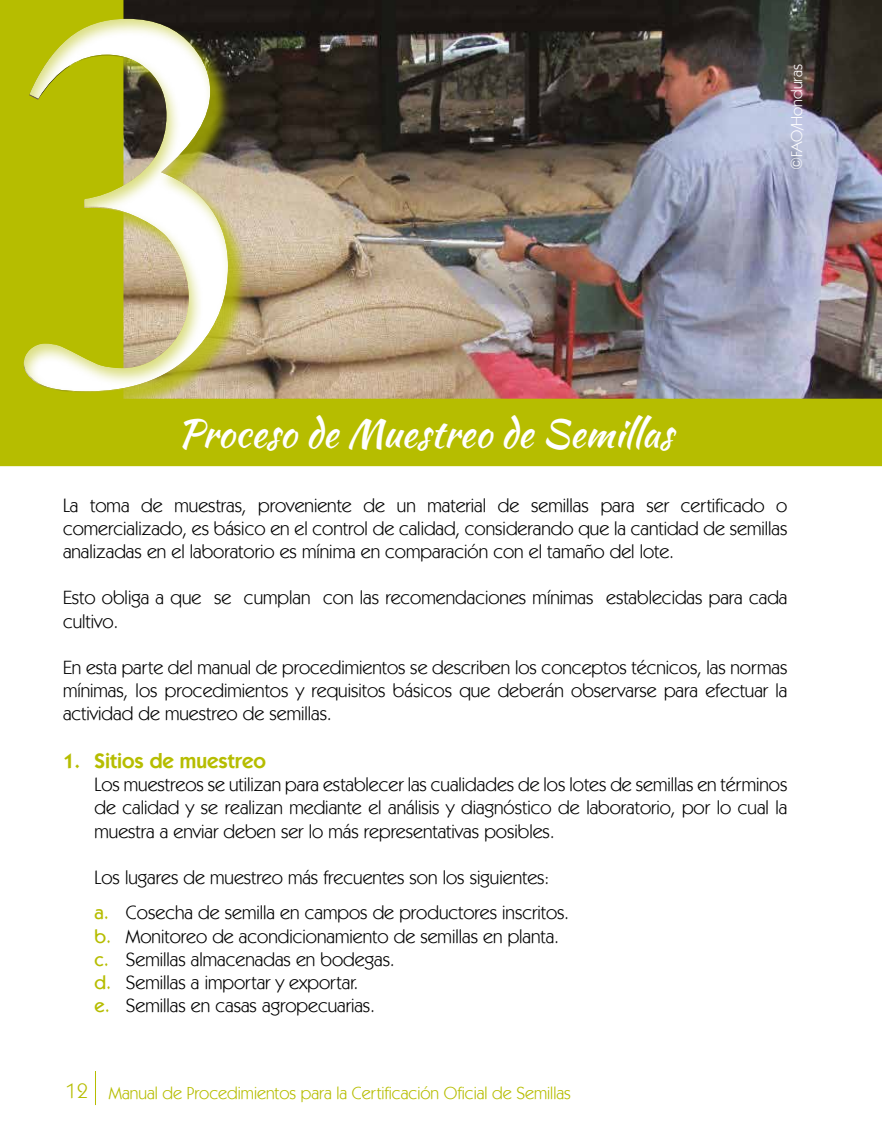
<style>
.page{position:relative;width:882px;height:1134px;background:#fff}
.page>*{position:absolute;margin:0;border:0;box-sizing:border-box;transform-origin:0 0}
.t1{font:38.5px "Kaushan Script";color:#fff}
.t2{font:600 21px "Kabel IT Cby BT";color:#b6bd00}
.t3{font:19.25px/23.1px "Kabel IT Cby BT";color:#000;text-align:justify}
.t4{font:17.5px "Kabel IT Cby BT";color:#b6bd00}
.t5{font:15.75px "Kabel IT Cby BT";color:#fff}
.s1{font-weight:500;color:#b6bd00}
.s2{font-size:21px}
</style>
<div class="page">
<hr style="left:95px;top:1071px;width:1px;height:34px;background:#b6bd00">
<img style="left:0;top:0;width:882px;height:466px">
<div style="left:27px;top:21px;width:223px;height:392px;background:#b6bd00;opacity:.75"></div>
<div style="left:24px;top:18px;width:206px;height:376px;background:#b6bd00;opacity:.5"></div>
<h1 class="t1" style="left:178px;top:406px;width:497px">Proceso de Muestreo de Semillas</h1>
<p class="t5" style="left:787px;top:170px;width:107px;rotate:-90deg">©FAO/Honduras</p>
<p class="t3" style="left:63px;top:494px;width:726px">La toma de muestras, proveniente de un material de semillas para ser certificado o comercializado, es básico en el control de calidad, considerando que la cantidad de semillas analizadas en el laboratorio es mínima en comparación con el tamaño del lote.</p>
<p class="t3" style="left:63px;top:586px;width:726px">Esto obliga a que se cumplan con las recomendaciones mínimas establecidas para cada cultivo.</p>
<p class="t3" style="left:63px;top:655px;width:726px">En esta parte del manual de procedimientos se describen los conceptos técnicos, las normas mínimas, los procedimientos y requisitos básicos que deberán observarse para efectuar la actividad de muestreo de semillas.</p>
<p class="t2" style="left:63px;top:748px;width:204px">1. Sitios de muestreo</p>
<p class="t3" style="left:94px;top:773px;width:695px">Los muestreos se utilizan para establecer las cualidades de los lotes de semillas en términos de calidad y se realizan mediante el análisis y diagnóstico de laboratorio, por lo cual la muestra a enviar deben ser lo más representativas posibles.</p>
<p class="t3" style="left:94px;top:859px;width:476px;line-height:35.7px">Los lugares de muestreo más frecuentes son los siguientes:<br><span class="s1">a.</span> Cosecha de semilla en campos de productores inscritos.</p>
<p class="t3" style="left:94px;top:924px;width:466px;text-align:left"><span class="s1">b.</span> Monitoreo de acondicionamiento de semillas en planta. <span class="s1">c.</span> Semillas almacenadas en bodegas.<br><span class="s1">d.</span> Semillas a importar y exportar.<br><span class="s1">e.</span> Semillas en casas agropecuarias.</p>
<p class="t4" style="left:66px;top:1082px;width:507px"><span class="s2">12</span> Manual de Procedimientos para la Certificación Oficial de Semillas</p>
</div>
